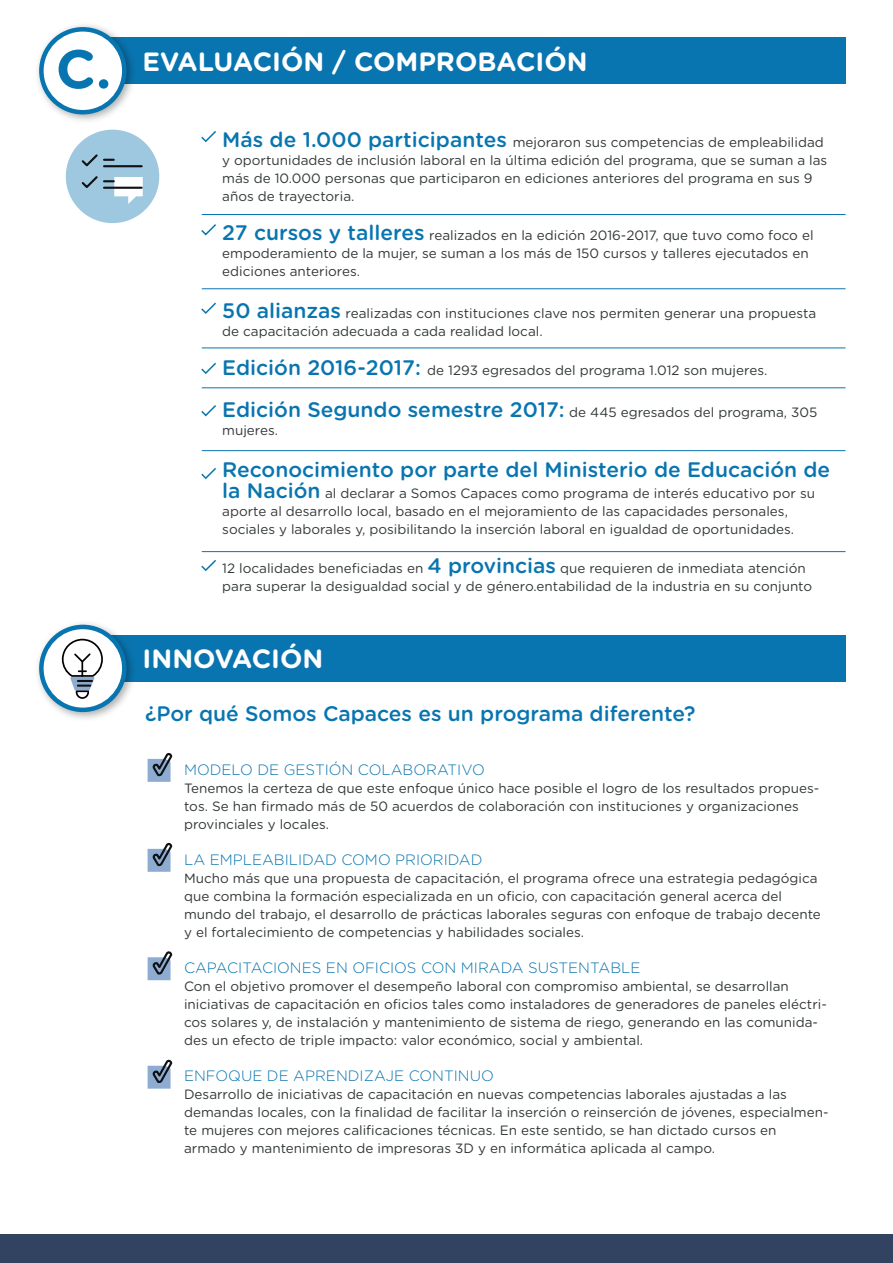
<style>
.page{position:relative;width:893px;height:1263px;background:#fff}
.page>*{position:absolute;margin:0;border:0;box-sizing:border-box;transform-origin:0 0}
.t1{font:700 26.4px "Gotham Rounded";color:#fff}
.t2{font:500 21px "Gotham Rounded";color:#0975b0}
.t3{font:300 15px "Gotham Rounded";color:#0975b0}
.t4{font:13.5px/18px "Gotham Rounded";color:#323738}
.s1{font-size:54.3px;color:#0975b0}
.s2{font-weight:500;font-size:21px;color:#0975b0}
</style>
<div class="page">
<div style="left:77px;top:38px;width:768px;height:46px;background:#0975b0"></div>
<img style="left:37px;top:25px;width:102px;height:96px">
<svg style="left:39px;top:27px;width:88px;height:87px"></svg>
<div style="left:0;top:1234px;width:893px;height:29px;background:#324361"></div>
<div style="left:66px;top:130px;width:93px;height:93px;background:#9dc8df;border-radius:50%"></div>
<svg style="left:81px;top:154px;width:33px;height:14px"></svg>
<hr style="left:104px;top:165px;width:38px;height:2px;background:#101315">
<svg style="left:81px;top:176px;width:62px;height:28px"></svg>
<hr style="left:104px;top:187px;width:38px;height:2px;background:#101315">
<div style="left:77px;top:635px;width:768px;height:47px;background:#0975b0"></div>
<img style="left:37px;top:623px;width:96px;height:96px">
<svg style="left:148px;top:753px;width:25px;height:29px"></svg>
<svg style="left:148px;top:843px;width:25px;height:29px"></svg>
<svg style="left:148px;top:1060px;width:25px;height:29px"></svg>
<svg style="left:148px;top:952px;width:25px;height:28px"></svg>
<svg style="left:201px;top:131px;width:15px;height:12px"></svg>
<svg style="left:201px;top:362px;width:15px;height:12px"></svg>
<svg style="left:201px;top:560px;width:15px;height:12px"></svg>
<svg style="left:201px;top:302px;width:15px;height:12px"></svg>
<svg style="left:201px;top:468px;width:15px;height:12px"></svg>
<svg style="left:201px;top:405px;width:15px;height:12px"></svg>
<svg style="left:201px;top:224px;width:15px;height:12px"></svg>
<hr style="left:202px;top:214px;width:643px;height:1px;background:#0975b0">
<hr style="left:202px;top:348px;width:643px;height:1px;background:#0975b0">
<hr style="left:202px;top:450px;width:643px;height:1px;background:#0975b0">
<hr style="left:202px;top:551px;width:643px;height:1px;background:#0975b0">
<hr style="left:202px;top:288px;width:643px;height:1px;background:#0975b0">
<hr style="left:202px;top:388px;width:643px;height:1px;background:#0975b0">
<svg style="left:39px;top:625px;width:88px;height:87px"></svg>
<h1 class="t1" style="left:56px;top:42px;width:533px"><span class="s1">C.</span> EVALUACIÓN / COMPROBACIÓN</h1>
<p class="t4" style="left:222px;top:132px;width:607px"><span class="s2">Más de 1.000 participantes</span> mejoraron sus competencias de empleabilidad y oportunidades de inclusión laboral en la última edición del programa, que se suman a las más de 10.000 personas que participaron en ediciones anteriores del programa en sus 9 años de trayectoria.</p>
<p class="t4" style="left:222px;top:225px;width:593px"><span class="s2">27 cursos y talleres</span> realizados en la edición 2016-2017, que tuvo como foco el empoderamiento de la mujer, se suman a los más de 150 cursos y talleres ejecutados en ediciones anteriores.</p>
<p class="t4" style="left:222px;top:303px;width:596px"><span class="s2">50 alianzas</span> realizadas con instituciones clave nos permiten generar una propuesta de capacitación adecuada a cada realidad local.</p>
<p class="t4" style="left:222px;top:360px;width:547px"><span class="s2">Edición 2016-2017:</span> de 1293 egresados del programa 1.012 son mujeres.</p>
<p class="t4" style="left:222px;top:402px;width:597px"><span class="s2">Edición Segundo semestre 2017:</span> de 445 egresados del programa, 305 mujeres.</p>
<h2 class="t2" style="left:222px;top:454px;width:609px">Reconocimiento por parte del Ministerio de Educación de</h2>
<p class="t4" style="left:222px;top:483px;width:594px"><span class="s2">la Nación</span> al declarar a Somos Capaces como programa de interés educativo por su aporte al desarrollo local, basado en el mejoramiento de las capacidades personales, sociales y laborales y, posibilitando la inserción laboral en igualdad de oportunidades.</p>
<p class="t4" style="left:222px;top:558px;width:591px">12 localidades beneficiadas en <span class="s2">4 provincias</span> que requieren de inmediata atención para superar la desigualdad social y de género.entabilidad de la industria en su conjunto</p>
<h1 class="t1" style="left:143px;top:640px;width:182px">INNOVACIÓN</h1>
<h2 class="t2" style="left:145px;top:699px;width:552px">¿Por qué Somos Capaces es un programa diferente?</h2>
<p class="t3" style="left:184px;top:760px;width:302px">MODELO DE GESTIÓN COLABORATIVO</p>
<p class="t4" style="left:184px;top:779px;width:637px">Tenemos la certeza de que este enfoque único hace posible el logro de los resultados propues&shy;tos. Se han firmado más de 50 acuerdos de colaboración con instituciones y organizaciones provinciales y locales.</p>
<p class="t3" style="left:184px;top:850px;width:300px">LA EMPLEABILIDAD COMO PRIORIDAD</p>
<p class="t4" style="left:184px;top:869px;width:638px">Mucho más que una propuesta de capacitación, el programa ofrece una estrategia pedagógica que combina la formación especializada en un oficio, con capacitación general acerca del mundo del trabajo, el desarrollo de prácticas laborales seguras con enfoque de trabajo decente y el fortalecimiento de competencias y habilidades sociales.</p>
<p class="t3" style="left:184px;top:958px;width:458px">CAPACITACIONES EN OFICIOS CON MIRADA SUSTENTABLE</p>
<p class="t4" style="left:184px;top:977px;width:644px">Con el objetivo promover el desempeño laboral con compromiso ambiental, se desarrollan iniciativas de capacitación en oficios tales como instaladores de generadores de paneles eléctri&shy;cos solares y, de instalación y mantenimiento de sistema de riego, generando en las comunida&shy;des un efecto de triple impacto: valor económico, social y ambiental.</p>
<p class="t3" style="left:184px;top:1066px;width:311px">ENFOQUE DE APRENDIZAJE CONTINUO</p>
<p class="t4" style="left:184px;top:1085px;width:646px">Desarrollo de iniciativas de capacitación en nuevas competencias laborales ajustadas a las demandas locales, con la finalidad de facilitar la inserción o reinserción de jóvenes, especialmen&shy;te mujeres con mejores calificaciones técnicas. En este sentido, se han dictado cursos en armado y mantenimiento de impresoras 3D y en informática aplicada al campo.</p>
</div>
